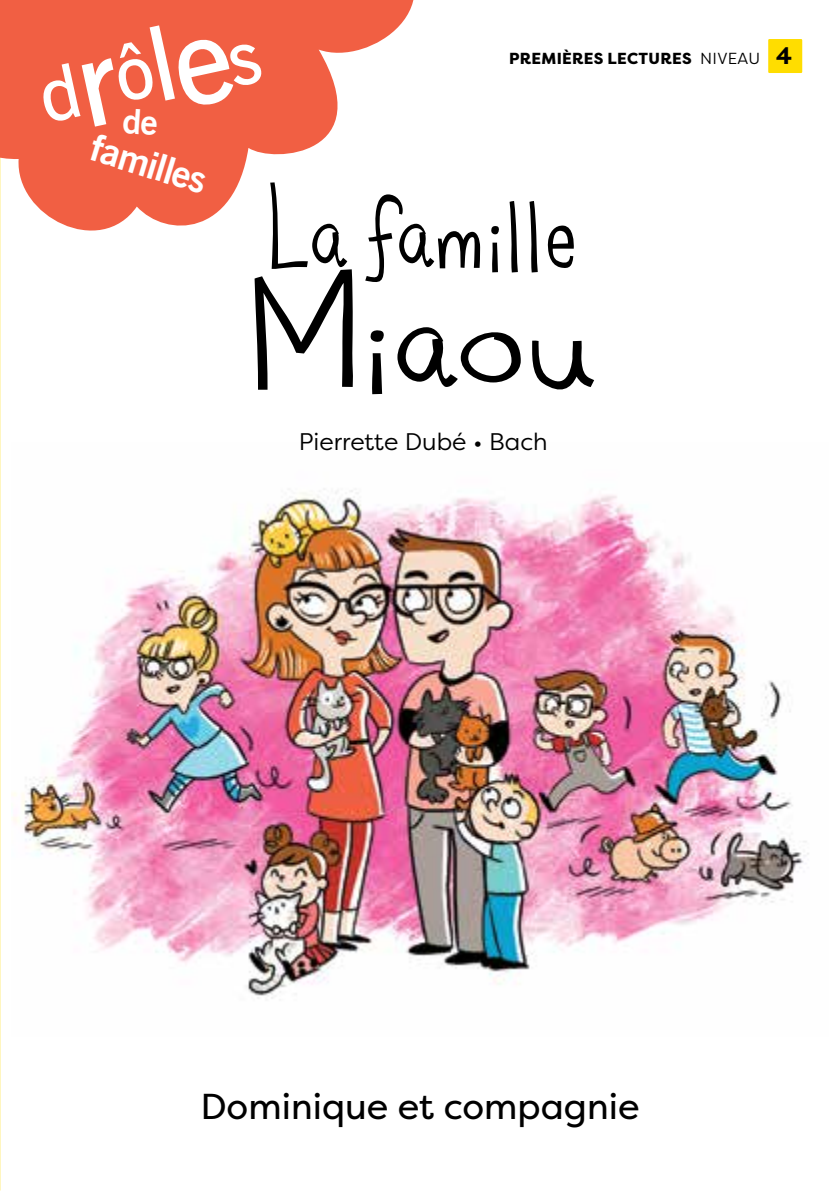
<style>
.page{position:relative;width:840px;height:1191px;background:#fff}
.page>*{position:absolute;margin:0;border:0;box-sizing:border-box;transform-origin:0 0}
.t1{font:154.8px "Farmstand";letter-spacing:-.01em;color:#000;scale:1.25 1}
.t2{font:112.2px "Farmstand";color:#000}
.t3{font:600 74.8px "News Gothic BT";color:#fff}
.t4{font:700 38px "News Gothic BT";color:#fff}
.t5{font:36px "Filson Pro";color:#000}
.t6{font:24px "Filson Pro";color:#000}
.t7{font:800 16px "Filson Pro";letter-spacing:.02em;color:#000}
.s1{font-size:119.6px}
.s2{font-size:103.2px}
.s3{font-weight:400}
.s4{font-weight:700;font-size:24px}
</style>
<div class="page">
<img style="left:12px;top:489px;width:797px;height:510px">
<svg style="left:0;top:0;width:414px;height:259px;fill:#f15f43"></svg>
<div style="left:766px;top:38px;width:36px;height:36px;background:#fd0;border-radius:2px"></div>
<div style="left:765px;top:37px;width:38px;height:38px;border:2px solid #fff;border-radius:2px"></div>
<svg style="left:123px;top:108px;width:34px;height:28px"></svg>
<h3 class="t3" style="left:31px;top:53px;width:225px;rotate:-12deg">d<span class="s1">r</span>ô<span class="s2">l</span><span class="s1">e</span>s</h3>
<h3 class="t4" style="left:99px;top:124px;width:120px;rotate:17deg">familles</h3>
<p class="t7" style="left:509px;top:48px;width:284px">PREMIÈRES LECTURES <span class="s3">NIVEAU</span> <span class="s4">4</span></p>
<h2 class="t2" style="left:262px;top:153px;width:316px">La famille</h2>
<h1 class="t1" style="left:245px;top:230px;width:281px">Miaou</h1>
<h3 class="t6" style="left:299px;top:426px;width:250px">Pierrette Dubé • Bach</h3>
<h3 class="t5" style="left:200px;top:1082px;width:440px">Dominique et compagnie</h3>
</div>
